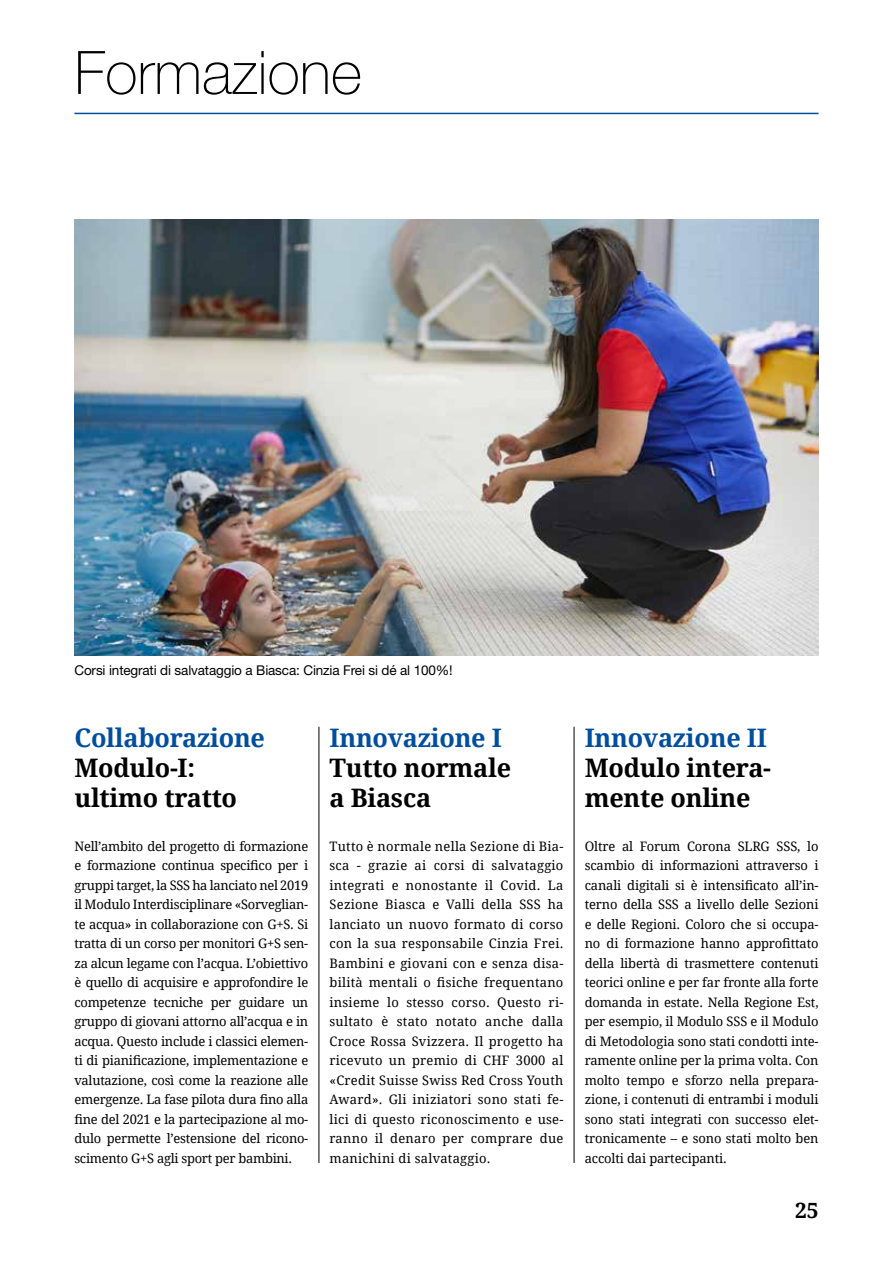
<style>
.page{position:relative;width:893px;height:1263px;background:#fff}
.page>*{position:absolute;margin:0;border:0;box-sizing:border-box;transform-origin:0 0}
.t1{font:100 60px "Helvetica Neue LT";color:#000}
.t2{font:700 25.5px/30px "Droid Serif";letter-spacing:-.01em;color:#000}
.t3{font:700 25.5px "Droid Serif";letter-spacing:-.01em;color:#004e9e}
.t4{font:700 21px "Droid Serif";color:#000}
.t5{font:13.5px "Helvetica Neue LT";letter-spacing:-.01em;color:#000}
.t6{font:13.05px/19.5px "Droid Serif";letter-spacing:-.01em;color:#000;text-align:justify}
</style>
<div class="page">
<hr style="left:74px;top:113px;width:745px;height:1px;background:#004e9e">
<img style="left:74px;top:220px;width:745px;height:436px">
<hr style="left:319px;top:727px;width:1px;height:436px;background:#000">
<hr style="left:574px;top:727px;width:1px;height:436px;background:#000">
<h1 class="t1" style="left:74px;top:38px;width:289px">Formazione</h1>
<p class="t5" style="left:74px;top:662px;width:380px">Corsi integrati di salvataggio a Biasca: Cinzia Frei si dé al 100%!</p>
<h2 class="t3" style="left:74px;top:720px;width:192px">Collaborazione</h2>
<h2 class="t2" style="left:74px;top:752px;width:164px">Modulo-I: ultimo tratto</h2>
<p class="t6" style="left:74px;top:836px;width:235px">Nell’ambito del progetto di formazione e formazione continua specifico per i gruppi target, la SSS ha lanciato nel 2019 il Modulo Interdisciplinare «Sorveglian&shy;te acqua» in collaborazione con G+S. Si tratta di un corso per monitori G+S sen&shy;za alcun legame con l’acqua. L’obiettivo è quello di acquisire e approfondire le competenze tecniche per guidare un gruppo di giovani attorno all’acqua e in acqua. Questo include i classici elemen&shy;ti di pianificazione, implementazione e valutazione, così come la reazione alle emergenze. La fase pilota dura fino alla fine del 2021 e la partecipazione al mo&shy;dulo permette l’estensione del ricono&shy;scimento G+S agli sport per bambini.</p>
<h2 class="t3" style="left:330px;top:720px;width:174px">Innovazione I</h2>
<h2 class="t2" style="left:330px;top:752px;width:183px">Tutto normale a Biasca</h2>
<p class="t6" style="left:330px;top:836px;width:235px">Tutto è normale nella Sezione di Bia&shy;sca - grazie ai corsi di salvataggio integrati e nonostante il Covid. La Sezione Biasca e Valli della SSS ha lanciato un nuovo formato di corso con la sua responsabile Cinzia Frei.<br>Bambini e giovani con e senza disa&shy;bilità mentali o fisiche frequentano insieme lo stesso corso. Questo ri&shy;sultato è stato notato anche dalla Croce Rossa Svizzera. Il progetto ha ricevuto un premio di CHF 3000 al «Credit Suisse Swiss Red Cross Youth Award». Gli iniziatori sono stati fe&shy;lici di questo riconoscimento e use&shy;ranno il denaro per comprare due manichini di salvataggio.</p>
<h2 class="t3" style="left:585px;top:720px;width:184px">Innovazione II</h2>
<h2 class="t2" style="left:585px;top:752px;width:188px">Modulo intera&shy;mente online</h2>
<p class="t6" style="left:585px;top:836px;width:235px">Oltre al Forum Corona SLRG SSS, lo scambio di informazioni attraverso i canali digitali si è intensificato all’in&shy;terno della SSS a livello delle Sezioni e delle Regioni. Coloro che si occupa&shy;no di formazione hanno approfittato della libertà di trasmettere contenuti teorici online e per far fronte alla forte domanda in estate. Nella Regione Est, per esempio, il Modulo SSS e il Modulo di Metodologia sono stati condotti inte&shy;ramente online per la prima volta. Con molto tempo e sforzo nella prepara&shy;zione, i contenuti di entrambi i moduli sono stati integrati con successo elet&shy;tronicamente – e sono stati molto ben accolti dai partecipanti.</p>
<h3 class="t4" style="left:795px;top:1195px;width:25px">25</h3>
</div>
